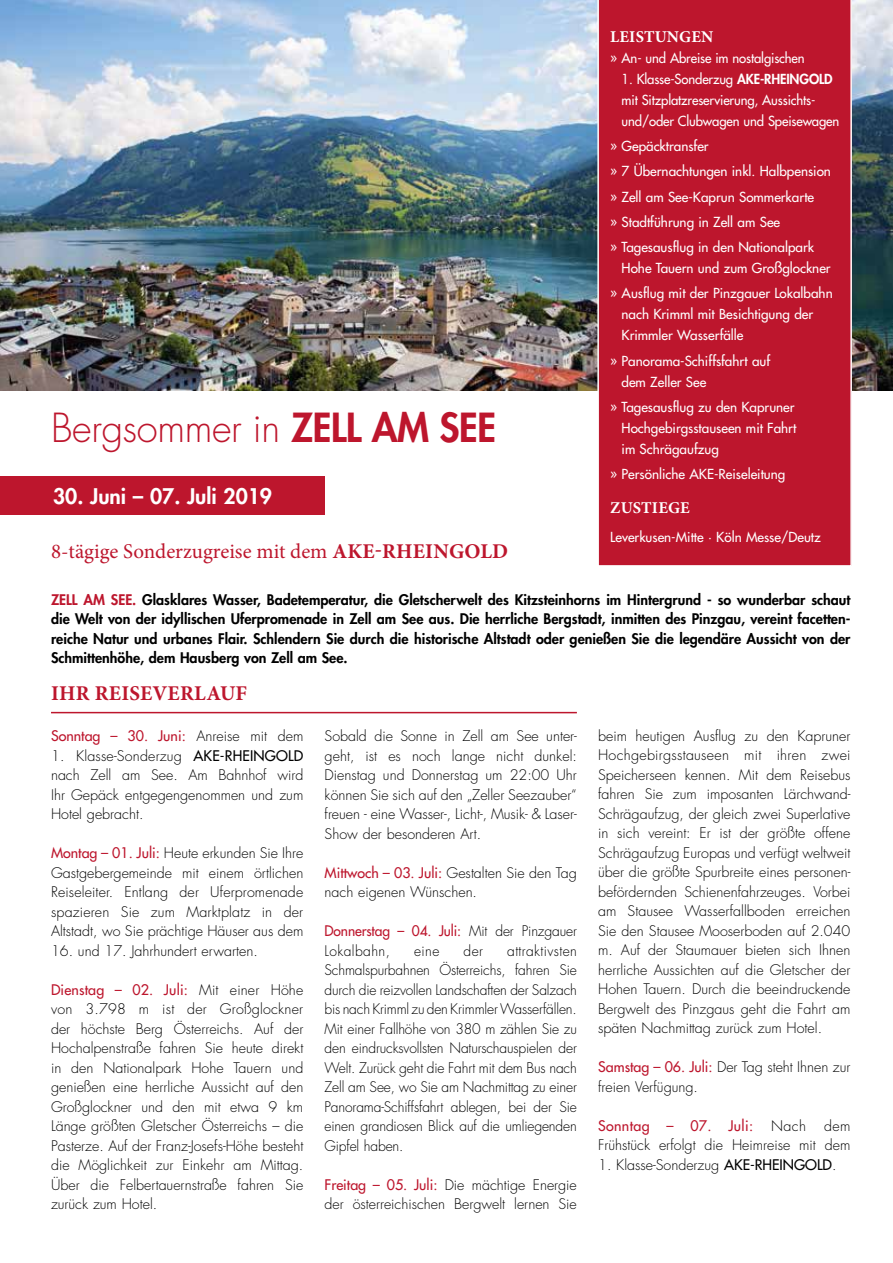
<style>
.page{position:relative;width:893px;height:1263px;background:#fff}
.page>*{position:absolute;margin:0;border:0;box-sizing:border-box;transform-origin:0 0}
.t1{font:300 39px "Futura Std";letter-spacing:-.01em;color:#bd162d}
.t2{font:21px "Minion Pro";color:#bd162d}
.t3{font:800 21px "Futura Std";color:#fff}
.t4{font:700 21px "Minion Pro";letter-spacing:.01em;color:#bd162d}
.t5{font:700 16.5px "Minion Pro";letter-spacing:.01em;color:#fff}
.t6{font:300 14.25px/19.5px "Futura Std";color:#000;text-align:justify}
.t7{font:800 14.25px/19.5px "Futura Std";color:#000;text-align:justify}
.t8{font:500 14.25px "Futura Std";letter-spacing:.01em;color:#bd162d}
.t9{font:300 14.25px/19.5px "Futura Std";letter-spacing:.03em;color:#000}
.t10{font:500 13.5px/21px "Futura Std";color:#fff}
.s1{font-weight:800}
.s2{font-weight:700}
.s3{color:#bd162d}
.s4{font-weight:300;color:#000}
.s5{font-weight:500}
.s6{font-weight:500;color:#bd162d}
</style>
<div class="page">
<img style="left:852px;top:0;width:41px;height:390px">
<img style="left:0;top:0;width:597px;height:390px">
<div style="left:597px;top:0;width:255px;height:566px;background:#bd162d"></div>
<div style="left:0;top:476px;width:325px;height:39px;background:#bd162d"></div>
<hr style="left:51px;top:712px;width:526px;height:1px;background:#bd162d">
<h1 class="t1" style="left:51px;top:404px;width:446px">Bergsommer in <span class="s1">ZELL AM SEE</span></h1>
<h2 class="t3" style="left:53px;top:483px;width:220px">30. Juni – 07. Juli 2019</h2>
<h2 class="t2" style="left:51px;top:537px;width:459px">8-tägige Sonderzugreise mit dem <span class="s2">AKE-RHEINGOLD</span></h2>
<p class="t5" style="left:610px;top:25px;width:105px">LEISTUNGEN</p>
<p class="t10" style="left:610px;top:47px;width:196px">» An- und Abreise im nostalgischen</p>
<p class="t10" style="left:622px;top:68px;width:219px">1. Klasse-Sonderzug <span class="s1">AKE-RHEINGOLD </span>mit Sitzplatzreservierung, Aussichts&shy;und/oder Clubwagen und Speisewagen</p>
<p class="t10" style="left:610px;top:134px;width:222px;line-height:25.2px">» Gepäcktransfer<br>» 7 Übernachtungen inkl. Halbpension » Zell am See-Kaprun Sommerkarte<br>» Stadtführung in Zell am See<br>» Tagesausflug in den Nationalpark</p>
<p class="t10" style="left:610px;top:256px;width:224px;line-height:25.2px;text-align:right">Hohe Tauern und zum Großglockner<br>» Ausflug mit der Pinzgauer Lokalbahn</p>
<p class="t10" style="left:622px;top:304px;width:193px">nach Krimml mit Besichtigung der<br>Krimmler Wasserfälle</p>
<p class="t10" style="left:622px;top:350px;width:150px;text-indent:-11px">» Panorama-Schiffsfahrt auf dem Zeller See</p>
<p class="t10" style="left:622px;top:396px;width:176px;text-indent:-11px">» Tagesausflug zu den Kapruner<br>Hochgebirgsstauseen mit Fahrt im Schrägaufzug</p>
<p class="t10" style="left:610px;top:464px;width:177px">» Persönliche AKE-Reiseleitung</p>
<p class="t5" style="left:610px;top:496px;width:81px">ZUSTIEGE</p>
<p class="t10" style="left:610px;top:527px;width:212px">Leverkusen-Mitte · Köln Messe/Deutz</p>
<p class="t7" style="left:51px;top:589px;width:801px"><span class="s3">ZELL AM SEE.</span> Glasklares Wasser, Badetemperatur, die Gletscherwelt des Kitzsteinhorns im Hintergrund - so wunderbar schaut die Welt von der idyllischen Uferpromenade in Zell am See aus. Die herrliche Bergstadt, inmitten des Pinzgau, vereint facetten&shy;reiche Natur und urbanes Flair. Schlendern Sie durch die historische Altstadt oder genießen Sie die legendäre Aussicht von der Schmittenhöhe, dem Hausberg von Zell am See.</p>
<h2 class="t4" style="left:51px;top:679px;width:198px">IHR REISEVERLAUF</h2>
<p class="t8" style="left:51px;top:727px;width:254px">Sonntag – 30. Juni: <span class="s4">Anreise mit dem</span></p>
<p class="t6" style="left:51px;top:746px;width:254px">1. Klasse-Sonderzug <span class="s5">AKE-RHEINGOLD </span>nach Zell am See. Am Bahnhof wird Ihr Gepäck entgegengenommen und zum Hotel gebracht.</p>
<p class="t6" style="left:51px;top:843px;width:254px"><span class="s6">Montag – 01. Juli:</span> Heute erkunden Sie Ihre Gastgebergemeinde mit einem örtlichen Reiseleiter. Entlang der Uferpromenade spazieren Sie zum Marktplatz in der Altstadt, wo Sie prächtige Häuser aus dem</p>
<p class="t6" style="left:51px;top:941px;width:208px">16. und 17. Jahrhundert erwarten.</p>
<p class="t6" style="left:51px;top:980px;width:254px"><span class="s6">Dienstag – 02. Juli:</span> Mit einer Höhe von 3.798 m ist der Großglockner der höchste Berg Österreichs. Auf der Hochalpenstraße fahren Sie heute direkt in den Nationalpark Hohe Tauern und genießen eine herrliche Aussicht auf den Großglockner und den mit etwa 9 km Länge größten Gletscher Österreichs – die Pasterze. Auf der Franz-Josefs-Höhe besteht die Möglichkeit zur Einkehr am Mittag.<br>Über die Felbertauernstraße fahren Sie zurück zum Hotel.</p>
<p class="t6" style="left:325px;top:726px;width:254px">Sobald die Sonne in Zell am See unter&shy;geht, ist es noch lange nicht dunkel:<br>Dienstag und Donnerstag um 22:00 Uhr können Sie sich auf den „Zeller Seezauber“ freuen - eine Wasser-, Licht-, Musik- &amp; Laser-Show der besonderen Art.</p>
<p class="t6" style="left:325px;top:863px;width:254px"><span class="s6">Mittwoch – 03. Juli:</span> Gestalten Sie den Tag nach eigenen Wünschen.</p>
<p class="t9" style="left:325px;top:921px;width:254px"><span class="s6">Donnerstag – 04. Juli:</span> Mit der Pinzgauer<br>Lokalbahn,</p>
<p class="t6" style="left:325px;top:941px;width:254px;text-indent:183px">attraktivsten Schmalspurbahnen Österreichs, fahren Sie durch die reizvollen Landschaften der Salzach bis nach Krimml zu den Krimmler Wasserfällen.<br>Mit einer Fallhöhe von 380 m zählen Sie zu den eindrucksvollsten Naturschauspielen der Welt. Zurück geht die Fahrt mit dem Bus nach Zell am See, wo Sie am Nachmittag zu einer Panorama-Schiffsfahrt ablegen, bei der Sie einen grandiosen Blick auf die umliegenden Gipfel haben.</p>
<p class="t6" style="left:325px;top:1175px;width:254px"><span class="s6">Freitag – 05. Juli:</span> Die mächtige Energie der österreichischen Bergwelt lernen Sie</p>
<p class="t6" style="left:414px;top:941px;width:27px">eine</p>
<p class="t6" style="left:464px;top:941px;width:21px">der</p>
<p class="t6" style="left:598px;top:726px;width:254px">beim heutigen Ausflug zu den Kapruner Hochgebirgsstauseen mit ihren zwei Speicherseen kennen. Mit dem Reisebus fahren Sie zum imposanten Lärchwand-Schrägaufzug, der gleich zwei Superlative in sich vereint: Er ist der größte offene Schrägaufzug Europas und verfügt weltweit über die größte Spurbreite eines personen&shy;befördernden Schienenfahrzeuges. Vorbei am Stausee Wasserfallboden erreichen Sie den Stausee Mooserboden auf 2.040 m. Auf der Staumauer bieten sich Ihnen herrliche Aussichten auf die Gletscher der Hohen Tauern. Durch die beeindruckende Bergwelt des Pinzgaus geht die Fahrt am späten Nachmittag zurück zum Hotel.</p>
<p class="t6" style="left:598px;top:1058px;width:254px"><span class="s6">Samstag – 06. Juli:</span> Der Tag steht Ihnen zur freien Verfügung.</p>
<p class="t8" style="left:598px;top:1117px;width:156px">Sonntag – 07. Juli:</p>
<p class="t6" style="left:771px;top:1116px;width:36px">Nach</p>
<p class="t6" style="left:598px;top:1116px;width:254px;text-align:right">dem<br>Frühstück erfolgt die Heimreise mit dem</p>
<p class="t6" style="left:598px;top:1155px;width:240px">1. Klasse-Sonderzug <span class="s5">AKE-RHEINGOLD</span>.</p>
</div>
